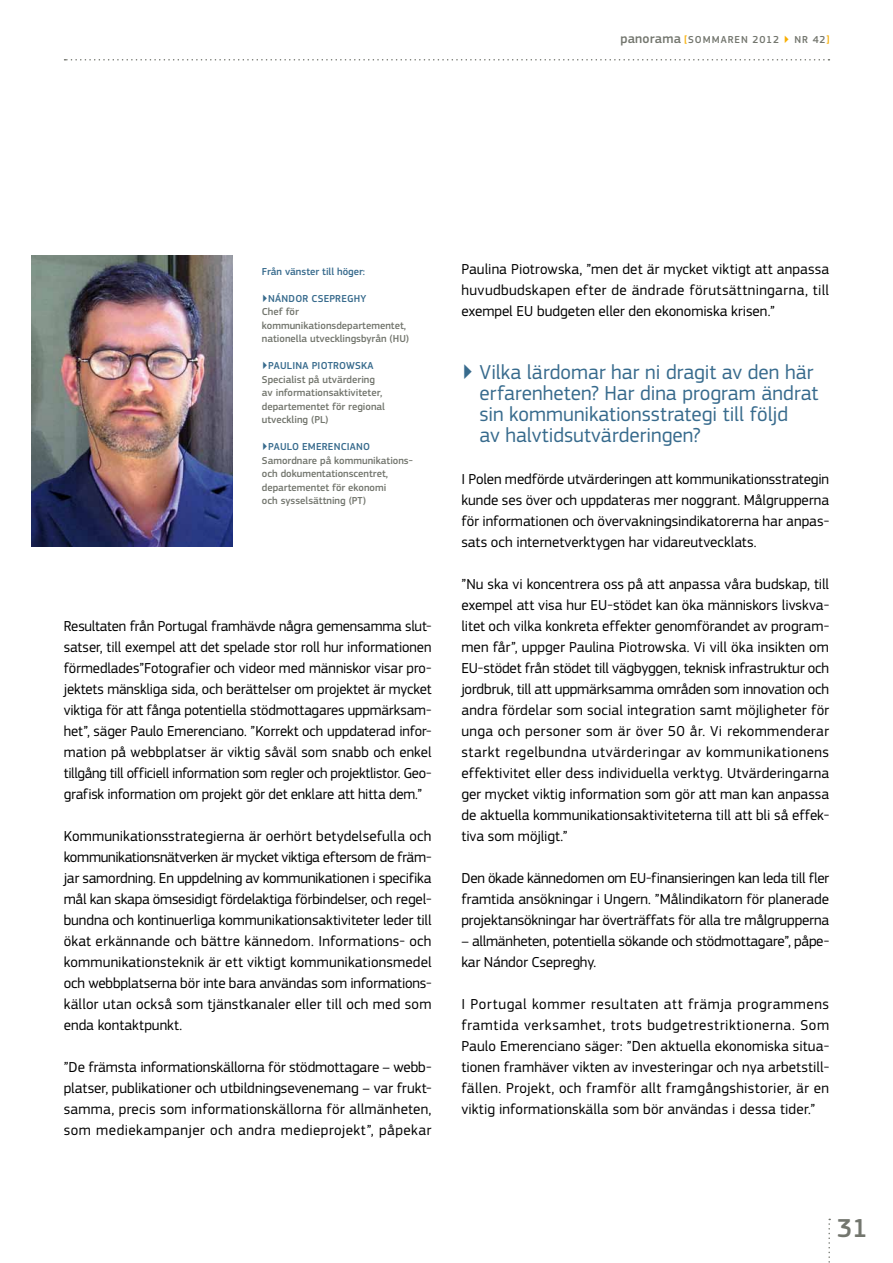
<style>
.page{position:relative;width:893px;height:1263px;background:#fff}
.page>*{position:absolute;margin:0;border:0;box-sizing:border-box;transform-origin:0 0}
.t1{font:500 27px "PF Square Sans Pro";color:#73766e}
.t2{font:21px/21px "PF Square Sans Pro";color:#386b8d}
.t3{font:15px/21px "PF Square Sans Pro";color:#000;text-align:justify}
.t4{font:500 10.5px/13.5px "PF Square Sans Pro";color:#73766e}
.t5{font:500 10.5px "PF Square Sans Pro";letter-spacing:.02em;color:#386b8d}
.t6{font:500 10.5px "PF Square Sans Pro";letter-spacing:.095em;color:#73766e}
.s1{font-size:13.5px}
.s2{color:#f8ae00}
</style>
<div class="page">
<img style="left:32px;top:255px;width:201px;height:291px">
<svg style="left:828px;top:1219px;width:2px;height:44px"></svg>
<svg style="left:65px;top:59px;width:764px;height:2px"></svg>
<p class="t6" style="left:620px;top:33px;width:210px"><span class="s1">panorama</span> <span class="s2">[</span>SOMMAREN 2012 <span class="s2">▶</span> Nr 42<span class="s2">]</span></p>
<p class="t5" style="left:262px;top:265px;width:105px">Från vänster till höger:</p>
<p class="t5" style="left:262px;top:292px;width:106px">▶Nándor Csepreghy</p>
<p class="t4" style="left:262px;top:305px;width:149px">Chef för kommunikationsdepartementet, nationella utvecklingsbyrån (HU)</p>
<p class="t5" style="left:262px;top:360px;width:113px">▶Paulina Piotrowska</p>
<p class="t4" style="left:262px;top:373px;width:125px">Specialist på utvärdering av informationsaktiviteter, departementet för regional utveckling (PL)</p>
<p class="t5" style="left:262px;top:441px;width:110px">▶Paulo Emerenciano</p>
<p class="t4" style="left:262px;top:454px;width:152px">Samordnare på kommunikations&shy;och dokumentationscentret, departementet för ekonomi<br>och sysselsättning (PT)</p>
<p class="t3" style="left:64px;top:615px;width:369px">Resultaten från Portugal framhävde några gemensamma slut&shy;satser, till exempel att det spelade stor roll hur informationen förmedlades”Fotografier och videor med människor visar pro&shy;jektets mänskliga sida, och berättelser om projektet är mycket viktiga för att fånga potentiella stödmottagares uppmärksam&shy;het”, säger Paulo Emerenciano. ”Korrekt och uppdaterad infor&shy;mation på webbplatser är viktig såväl som snabb och enkel tillgång till officiell information som regler och projektlistor. Geo&shy;grafisk information om projekt gör det enklare att hitta dem.”</p>
<p class="t3" style="left:64px;top:825px;width:369px">Kommunikationsstrategierna är oerhört betydelsefulla och kommunikationsnätverken är mycket viktiga eftersom de främ&shy;jar samordning. En uppdelning av kommunikationen i specifika mål kan skapa ömsesidigt fördelaktiga förbindelser, och regel&shy;bundna och kontinuerliga kommunikationsaktiviteter leder till ökat erkännande och bättre kännedom. Informations- och kommunikationsteknik är ett viktigt kommunikationsmedel och webbplatserna bör inte bara användas som informations&shy;källor utan också som tjänstkanaler eller till och med som enda kontaktpunkt.</p>
<p class="t3" style="left:64px;top:1056px;width:369px">”De främsta informationskällorna för stödmottagare – webb&shy;platser, publikationer och utbildningsevenemang – var frukt&shy;samma, precis som informationskällorna för allmänheten, som mediekampanjer och andra medieprojekt”, påpekar</p>
<p class="t3" style="left:461px;top:258px;width:369px">Paulina Piotrowska, ”men det är mycket viktigt att anpassa huvudbudskapen efter de ändrade förutsättningarna, till exempel EU budgeten eller den ekonomiska krisen.”</p>
<h2 class="t2" style="left:480px;top:361px;width:340px;text-indent:-18px">▶ Vilka lärdomar har ni dragit av den här erfarenheten? Har dina program ändrat sin kommunikationsstrategi till följd<br>av halvtidsutvärderingen?</h2>
<p class="t3" style="left:461px;top:468px;width:369px">I Polen medförde utvärderingen att kommunikationsstrategin kunde ses över och uppdateras mer noggrant. Målgrupperna för informationen och övervakningsindikatorerna har anpas&shy;sats och internetverktygen har vidareutvecklats.</p>
<p class="t3" style="left:461px;top:573px;width:369px">”Nu ska vi koncentrera oss på att anpassa våra budskap, till exempel att visa hur EU-stödet kan öka människors livskva&shy;litet och vilka konkreta effekter genomförandet av program&shy;men får”, uppger Paulina Piotrowska. Vi vill öka insikten om EU-stödet från stödet till vägbyggen, teknisk infrastruktur och jordbruk, till att uppmärksamma områden som innovation och andra fördelar som social integration samt möjligheter för unga och personer som är över 50 år. Vi rekommenderar starkt regelbundna utvärderingar av kommunikationens effektivitet eller dess individuella verktyg. Utvärderingarna ger mycket viktig information som gör att man kan anpassa de aktuella kommunikationsaktiviteterna till att bli så effek&shy;tiva som möjligt.”</p>
<p class="t3" style="left:461px;top:867px;width:369px">Den ökade kännedomen om EU-finansieringen kan leda till fler framtida ansökningar i Ungern. ”Målindikatorn för planerade projektansökningar har överträffats för alla tre målgrupperna</p>
<p class="t3" style="left:461px;top:930px;width:369px">– allmänheten, potentiella sökande och stödmottagare”, påpe&shy;kar Nándor Csepreghy.</p>
<p class="t3" style="left:461px;top:993px;width:369px">I Portugal kommer resultaten att främja programmens framtida verksamhet, trots budgetrestriktionerna. Som Paulo Emerenciano säger: ”Den aktuella ekonomiska situa&shy;tionen framhäver vikten av investeringar och nya arbetstill&shy;fällen. Projekt, och framför allt framgångshistorier, är en viktig informationskälla som bör användas i dessa tider.”</p>
<h1 class="t1" style="left:837px;top:1212px;width:32px">31</h1>
</div>
